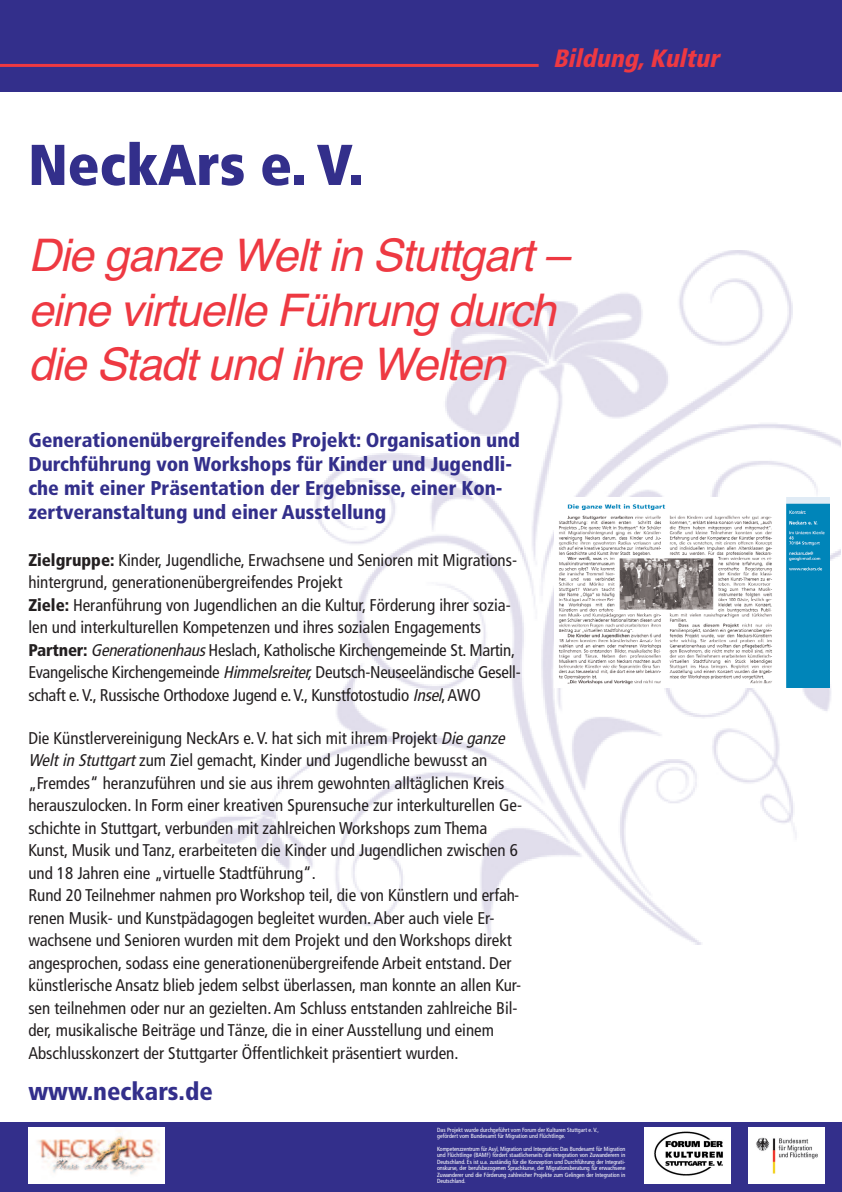
<style>
.page{position:relative;width:842px;height:1192px;background:#fff}
.page>*{position:absolute;margin:0;border:0;box-sizing:border-box;transform-origin:0 0}
.t1{font:900 condensed 57.5px "Frutiger";color:#332f8b}
.t2{font:italic 45px/54.5px "Helvetica";color:#ee3942}
.t3{font:italic 900 condensed 25px "Frutiger";color:#ee3942}
.t4{font:900 condensed 25px "Frutiger";color:#332f8b}
.t5{font:900 condensed 20px/24px "Frutiger";color:#332f8b}
.t6{font:condensed 17px/22.5px "Frutiger";color:#231f20}
.t7{font:condensed 6px/6.5px "Frutiger";color:#fff}
.s1{font-weight:900}
.s2{font-style:italic}
</style>
<div class="page">
<img style="left:204px;top:250px;width:636px;height:694px">
<div style="left:0;top:0;width:842px;height:92px;background:#332f8b"></div>
<div style="left:0;top:1123px;width:842px;height:69px;background:#332f8b"></div>
<img style="left:557px;top:497px;width:272px;height:190px">
<img style="left:748px;top:1127px;width:77px;height:56px">
<div style="left:645px;top:1127px;width:86px;height:56px;background:#fff"></div>
<img style="left:654px;top:1131px;width:69px;height:45px">
<hr style="left:0;top:64px;width:539px;height:3px;background:#ee3942">
<img style="left:28px;top:1127px;width:136px;height:56px">
<h1 class="t1" style="left:28px;top:142px;width:337px">NeckArs e. V.</h1>
<h3 class="t3" style="left:553px;top:48px;width:172px">Bildung, Kultur</h3>
<h2 class="t2" style="left:28px;top:229px;width:558px">Die ganze Welt in Stuttgart – eine virtuelle Führung durch die Stadt und ihre Welten</h2>
<p class="t5" style="left:28px;top:430px;width:493px">Generationenübergreifendes Projekt: Organisation und Durchführung von Workshops für Kinder und Jugendli&shy;che mit einer Präsentation der Ergebnisse, einer Kon&shy;zertveranstaltung und einer Ausstellung</p>
<p class="t6" style="left:28px;top:550px;width:494px"><span class="s1">Zielgruppe:</span> Kinder, Jugendliche, Erwachsene und Senioren mit Migrations&shy;hintergrund, generationenübergreifendes Projekt<br><span class="s1">Ziele:</span> Heranführung von Jugendlichen an die Kultur, Förderung ihrer sozia&shy;len und interkulturellen Kompetenzen und ihres sozialen Engagements <span class="s1">Partner:</span> <span class="s2">Generationenhaus</span>Heslach, Katholische Kirchengemeinde St. Martin, Evangelische Kirchengemeinde <span class="s2">Himmelsreiter,</span>Deutsch-Neuseeländische Gesell&shy;schaft e.V., Russische Orthodoxe Jugend e.V., Kunstfotostudio <span class="s2">Insel</span>,AWO</p>
<p class="t6" style="left:28px;top:728px;width:495px">Die Künstlervereinigung NeckArs e. V. hat sich mit ihrem Projekt <span class="s2">Dieganze WeltinStuttgart</span>zum Ziel gemacht, Kinder und Jugendliche bewusst an „Fremdes“ heranzuführen und sie aus ihrem gewohnten alltäglichen Kreis herauszulocken. In Form einer kreativen Spurensuche zur interkulturellen Ge&shy;schichte in Stuttgart, verbunden mit zahlreichen Workshops zum Thema Kunst, Musik und Tanz, erarbeiteten die Kinder und Jugendlichen zwischen 6 und 18 Jahren eine „virtuelle Stadtführung“.<br>Rund 20 Teilnehmer nahmen pro Workshop teil, die von Künstlern und erfah&shy;renen Musik- und Kunstpädagogen begleitet wurden. Aber auch viele Er&shy;wachsene und Senioren wurden mit dem Projekt und den Workshops direkt angesprochen, sodass eine generationenübergreifende Arbeit entstand. Der künstlerische Ansatz blieb jedem selbst überlassen, man konnte an allen Kur&shy;sen teilnehmen oder nur an gezielten. Am Schluss entstanden zahlreiche Bil&shy;der, musikalische Beiträge und Tänze, die in einer Ausstellung und einem Abschlusskonzert der Stuttgarter Öffentlichkeit präsentiert wurden.</p>
<h3 class="t4" style="left:28px;top:1082px;width:186px">www.neckars.de</h3>
<p class="t7" style="left:437px;top:1127px;width:163px;line-height:6px">Das Projekt wurde durchgeführt vom Forum der Kulturen Stuttgart e. V., gefördert vom Bundesamt für Migration und Flüchtlinge.</p>
<p class="t7" style="left:437px;top:1146px;width:190px;text-align:justify">Kompetenzzentrum für Asyl, Migration und Integration: Das Bundesamt für Migration und Flüchtlinge (BAMF) fördert staatlicherseits die Integration von Zuwanderern in Deutschland. Es ist u.a. zuständig für die Konzeption und Durchführung der Integrati&shy;onskurse, der berufsbezogenen Sprachkurse, der Migrationsberatung für erwachsene Zuwanderer und die Förderung zahlreicher Projekte zum Gelingen der Integration in Deutschland.</p>
</div>
